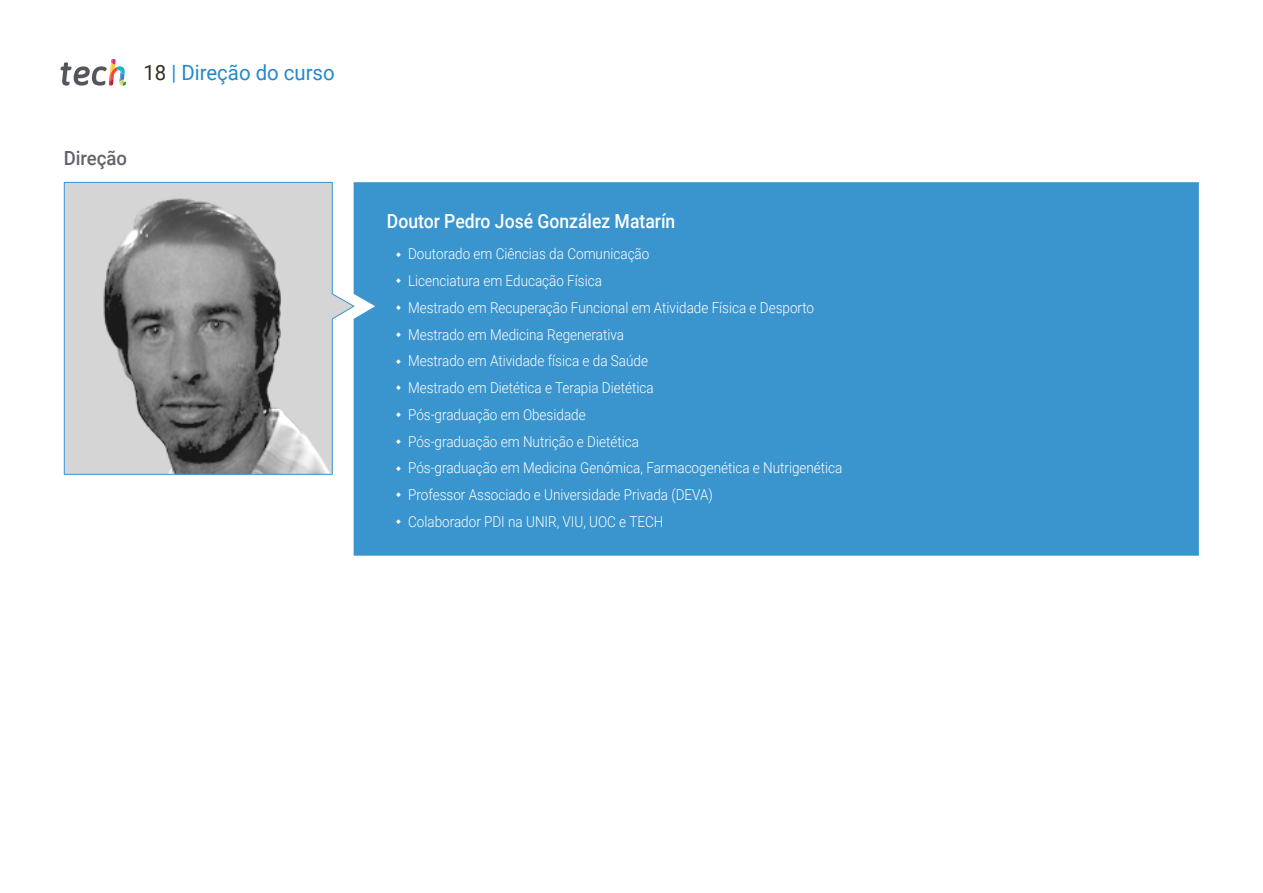
<style>
.page{position:relative;width:1263px;height:893px;background:#fff}
.page>*{position:absolute;margin:0;border:0;box-sizing:border-box;transform-origin:0 0}
.t1{font:21px "Roboto";color:#2488c9}
.t2{font:500 19.5px "Roboto";color:#fff;scale:.9 1}
.t3{font:500 19.5px "Roboto";color:#61646a;scale:.95 1}
.t4{font:300 15px/26.7px "Roboto";color:#fff;scale:.9 1}
.s1{color:#312e20}
</style>
<div class="page">
<svg style="left:61px;top:59px;width:65px;height:27px"></svg>
<div style="left:354px;top:182px;width:845px;height:374px;background:#3a94ce"></div>
<svg style="left:64px;top:182px;width:291px;height:293px;background:#a9aaab"></svg>
<svg style="left:396px;top:252px;width:5px;height:5px"></svg>
<svg style="left:396px;top:278px;width:5px;height:5px"></svg>
<svg style="left:396px;top:305px;width:5px;height:5px"></svg>
<svg style="left:396px;top:332px;width:5px;height:5px"></svg>
<svg style="left:396px;top:359px;width:5px;height:5px"></svg>
<svg style="left:396px;top:385px;width:5px;height:5px"></svg>
<svg style="left:396px;top:412px;width:5px;height:5px"></svg>
<svg style="left:396px;top:439px;width:5px;height:5px"></svg>
<svg style="left:396px;top:466px;width:5px;height:5px"></svg>
<svg style="left:396px;top:492px;width:5px;height:5px"></svg>
<svg style="left:396px;top:519px;width:5px;height:5px"></svg>
<h1 class="t1" style="left:144px;top:57px;width:193px"><span class="s1">18</span> | Direção do curso</h1>
<h2 class="t3" style="left:64px;top:144px;width:68px">Direção</h2>
<h2 class="t2" style="left:387px;top:207px;width:322px">Doutor Pedro José González Matarín</h2>
<p class="t4" style="left:408px;top:240px;width:484px">Doutorado em Ciências da Comunicação<br>Licenciatura em Educação Física<br>Mestrado em Recuperação Funcional em Atividade Física e Desporto Mestrado em Medicina Regenerativa<br>Mestrado em Atividade física e da Saúde<br>Mestrado em Dietética e Terapia Dietética<br>Pós-graduação em Obesidade<br>Pós-graduação em Nutrição e Dietética<br>Pós-graduação em Medicina Genómica, Farmacogenética e Nutrigenética Professor Associado e Universidade Privada (DEVA)<br>Colaborador PDI na UNIR, VIU, UOC e TECH</p>
</div>
